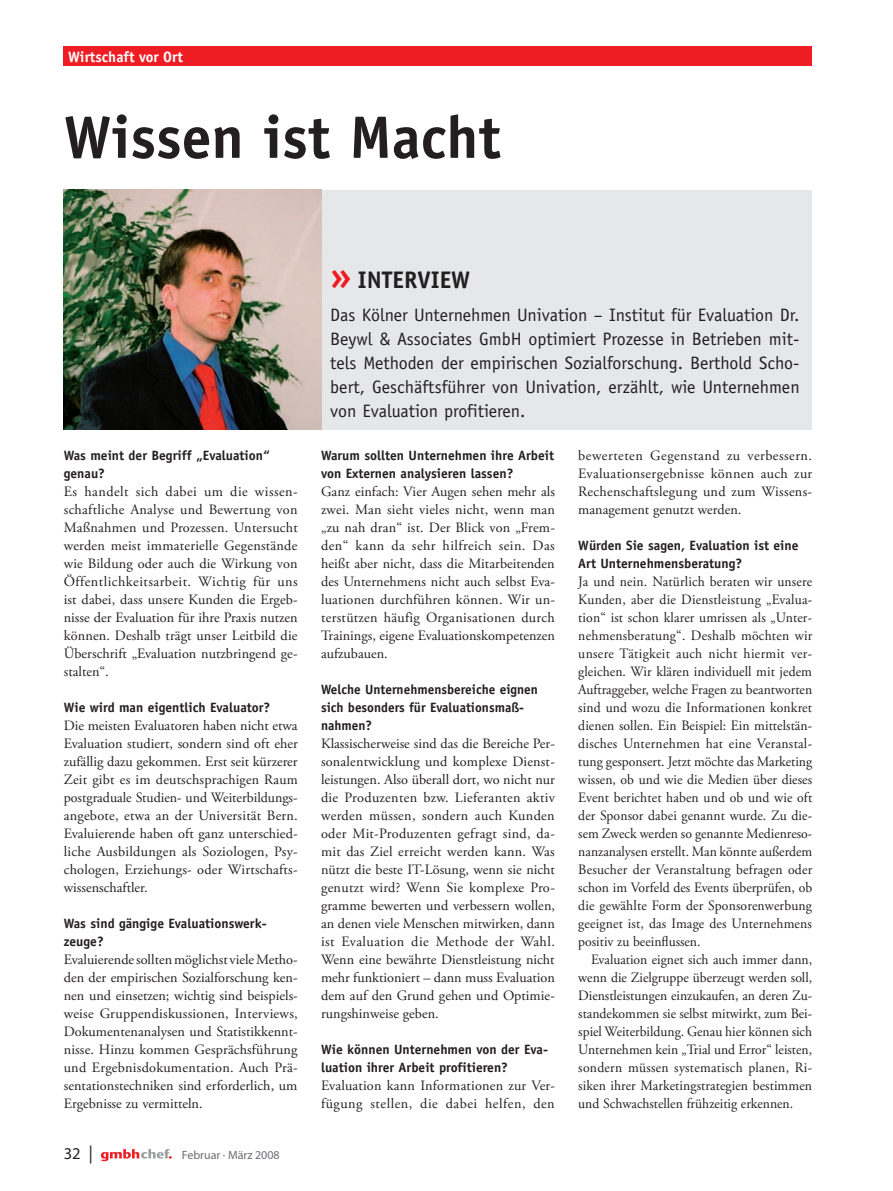
<style>
.page{position:relative;width:893px;height:1191px;background:#fff}
.page>*{position:absolute;margin:0;border:0;box-sizing:border-box;transform-origin:0 0}
.head02-final{font:700 60px "Officina Sans";color:#231f20}
.zwiti-flies{font:700 24px "Officina Sans";color:#231f20}
.zwiti-flies-2{font:18px/24px "Officina Sans";color:#231f20;text-align:justify}
.t1{font:16.5px "Myriad";color:#231f20}
.kopfzeile{font:700 15px "Officina Sans";color:#fff}
.Fließtext-ok{font:14.25px/18px "Adobe Garamond Pro";color:#231f20;text-align:justify}
.Fließtext-ok-2{font:14.25px/18px "Adobe Garamond Pro";color:#231f20;text-align:justify;scale:.96 1}
.zwiti-flies-3{font:700 13.5px/18px "Officina Sans";color:#231f20}
.t2{font:12px "Myriad";color:#6c6d70}
.s1{font-family:"Stone Sans";font-size:18px}
.s2{font-size:36px;color:#ee1d23}
</style>
<div class="page">
<svg style="left:101px;top:1149px;width:71px;height:12px"></svg>
<div style="left:64px;top:47px;width:748px;height:19px;background:#ee1d23"></div>
<div style="left:322px;top:190px;width:490px;height:239px;background:#e6e7e9"></div>
<img style="left:64px;top:190px;width:258px;height:239px">
<p class="kopfzeile" style="left:68px;top:48px;width:116px">Wirtschaft vor Ort</p>
<p class="head02-final" style="left:64px;top:100px;width:438px">Wissen ist Macht</p>
<p class="zwiti-flies-3" style="left:64px;top:446px;width:208px">Was meint der Begriff „Evaluation“ genau?</p>
<p class="Fließtext-ok" style="left:64px;top:483px;width:236px">Es handelt sich dabei um die wissen&shy;schaftliche Analyse und Bewertung von Maßnahmen und Prozessen. Untersucht werden meist immaterielle Gegenstände wie Bildung oder auch die Wirkung von Öffentlichkeitsarbeit. Wichtig für uns ist dabei, dass unsere Kunden die Ergeb&shy;nisse der Evaluation für ihre Praxis nutzen können. Deshalb trägt unser Leitbild die Überschrift „Evaluation nutzbringend ge&shy;stalten“.</p>
<p class="zwiti-flies-3" style="left:64px;top:698px;width:208px">Wie wird man eigentlich Evaluator?</p>
<p class="Fließtext-ok" style="left:64px;top:717px;width:236px">Die meisten Evaluatoren haben nicht etwa Evaluation studiert, sondern sind oft eher zufällig dazu gekommen. Erst seit kürzerer Zeit gibt es im deutschsprachigen Raum postgraduale Studien- und Weiterbildungs&shy;angebote, etwa an der Universität Bern.<br>Evaluierende haben oft ganz unterschied&shy;liche Ausbildungen als Soziologen, Psy&shy;chologen, Erziehungs- oder Wirtschafts&shy;wissenschaftler.</p>
<p class="zwiti-flies-3" style="left:64px;top:914px;width:204px">Was sind gängige Evaluationswerk&shy;zeuge?</p>
<p class="Fließtext-ok" style="left:64px;top:951px;width:235px">Evaluierende sollten möglichst viele Metho&shy;den der empirischen Sozialforschung ken&shy;nen und einsetzen; wichtig sind beispiels&shy;weise Gruppendiskussionen, Interviews, Dokumentenanalysen und Statistikkennt&shy;nisse. Hinzu kommen Gesprächsführung und Ergebnisdokumentation. Auch Prä&shy;sentationstechniken sind erforderlich, um Ergebnisse zu vermitteln.</p>
<p class="t1" style="left:64px;top:1144px;width:31px">32 <span class="s1">|</span></p>
<p class="t2" style="left:182px;top:1148px;width:99px">Februar · März 2008</p>
<p class="zwiti-flies" style="left:330px;top:265px;width:51px"><span class="s2">»</span> Interview</p>
<p class="zwiti-flies-2" style="left:330px;top:303px;width:471px">Das Kölner Unternehmen Univation – Institut für Evaluation Dr.<br>Beywl &amp; Associates GmbH optimiert Prozesse in Betrieben mit&shy;tels Methoden der empirischen Sozialforschung. Berthold Scho&shy;bert, Geschäftsführer von Univation, erzählt, wie Unternehmen von Evaluation profitieren.</p>
<p class="Fließtext-ok" style="left:578px;top:447px;width:236px">bewerteten Gegenstand zu verbessern.<br>Evaluationsergebnisse können auch zur Rechenschaftslegung und zum Wissens&shy;management genutzt werden.</p>
<p class="zwiti-flies-3" style="left:578px;top:536px;width:222px">Würden Sie sagen, Evaluation ist eine<br>Art Unternehmensberatung?</p>
<p class="Fließtext-ok-2" style="left:578px;top:573px;width:245px">Ja und nein. Natürlich beraten wir unsere Kunden, aber die Dienstleistung „Evalua&shy;tion“ ist schon klarer umrissen als „Unter&shy;nehmensberatung“. Deshalb möchten wir unsere Tätigkeit auch nicht hiermit ver&shy;gleichen. Wir klären individuell mit jedem Auftraggeber, welche Fragen zu beantworten sind und wozu die Informationen konkret dienen sollen. Ein Beispiel: Ein mittelstän&shy;disches Unternehmen hat eine Veranstal&shy;tung gesponsert. Jetzt möchte das Marketing wissen, ob und wie die Medien über dieses Event berichtet haben und ob und wie oft der Sponsor dabei genannt wurde. Zu die&shy;sem Zweck werden so genannte Medienreso&shy;nanzanalysen erstellt. Man könnte außerdem Besucher der Veranstaltung befragen oder schon im Vorfeld des Events überprüfen, ob die gewählte Form der Sponsorenwerbung geeignet ist, das Image des Unternehmens positiv zu beeinflussen.</p>
<p class="Fließtext-ok-2" style="left:578px;top:951px;width:245px;text-indent:13px">Evaluation eignet sich auch immer dann, wenn die Zielgruppe überzeugt werden soll, Dienstleistungen einzukaufen, an deren Zu&shy;standekommen sie selbst mitwirkt, zum Bei&shy;spiel Weiterbildung. Genau hier können sich Unternehmen kein „Trial und Error“ leisten, sondern müssen systematisch planen, Ri&shy;siken ihrer Marketingstrategien bestimmen und Schwachstellen frühzeitig erkennen.</p>
<p class="zwiti-flies-3" style="left:321px;top:446px;width:235px">Warum sollten Unternehmen ihre Arbeit von Externen analysieren lassen?</p>
<p class="Fließtext-ok" style="left:321px;top:483px;width:235px">Ganz einfach: Vier Augen sehen mehr als zwei. Man sieht vieles nicht, wenn man „zu nah dran“ ist. Der Blick von „Frem&shy;den“ kann da sehr hilfreich sein. Das heißt aber nicht, dass die Mitarbeitenden des Unternehmens nicht auch selbst Eva&shy;luationen durchführen können. Wir un&shy;terstützen häufig Organisationen durch Trainings, eigene Evaluationskompetenzen aufzubauen.</p>
<p class="zwiti-flies-3" style="left:321px;top:680px;width:218px">Welche Unternehmensbereiche eignen sich besonders für Evaluationsmaß&shy;nahmen?</p>
<p class="Fließtext-ok" style="left:321px;top:735px;width:236px">Klassischerweise sind das die Bereiche Per&shy;sonalentwicklung und komplexe Dienst&shy;leistungen. Also überall dort, wo nicht nur die Produzenten bzw. Lieferanten aktiv werden müssen, sondern auch Kunden oder Mit-Produzenten gefragt sind, da&shy;mit das Ziel erreicht werden kann. Was nützt die beste IT-Lösung, wenn sie nicht genutzt wird? Wenn Sie komplexe Pro&shy;gramme bewerten und verbessern wollen, an denen viele Menschen mitwirken, dann ist Evaluation die Methode der Wahl.<br>Wenn eine bewährte Dienstleistung nicht mehr funktioniert – dann muss Evaluation dem auf den Grund gehen und Optimie&shy;rungshinweise geben.</p>
<p class="zwiti-flies-3" style="left:321px;top:1040px;width:228px">Wie können Unternehmen von der Eva&shy;luation ihrer Arbeit profitieren?</p>
<p class="Fließtext-ok" style="left:321px;top:1077px;width:235px">Evaluation kann Informationen zur Ver&shy;fügung stellen, die dabei helfen, den</p>
</div>
